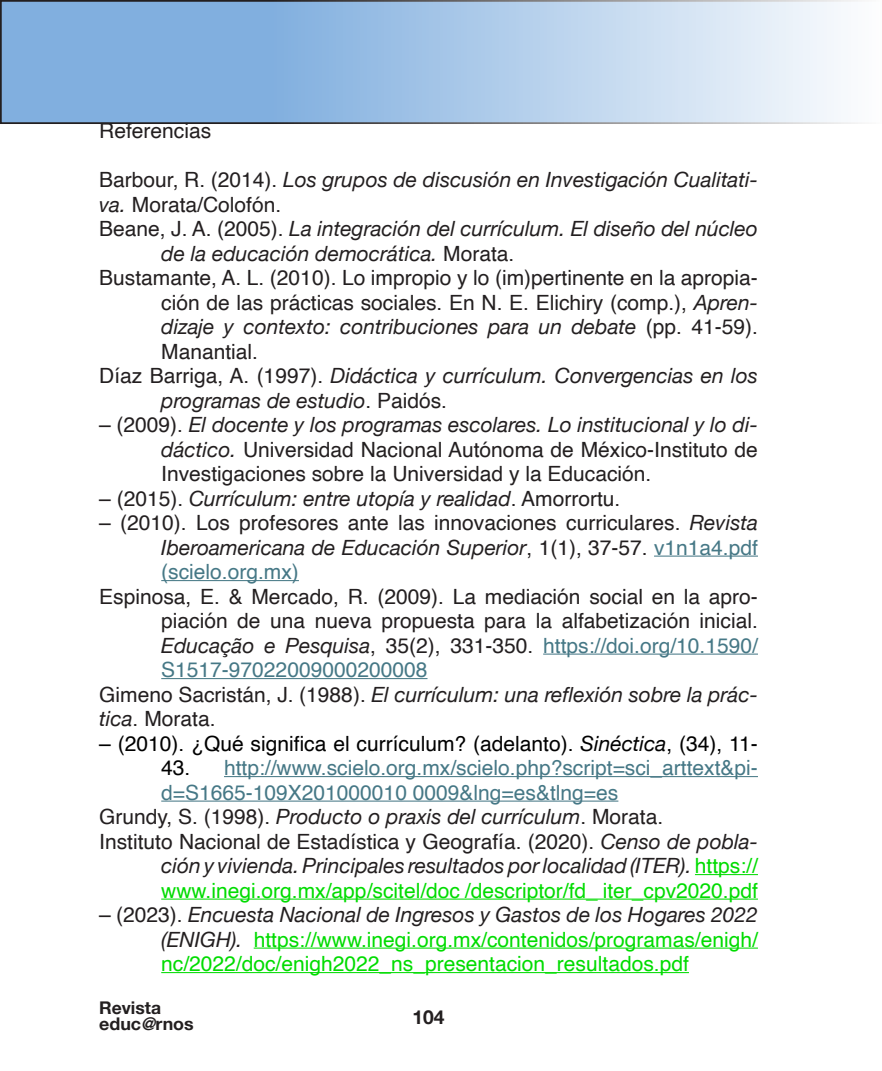
<style>
.page{position:relative;width:882px;height:1071px;background:#fff}
.page>*{position:absolute;margin:0;border:0;box-sizing:border-box;transform-origin:0 0}
.t1{font:21px/24.5px "Helvetica";color:#231f20;text-align:justify}
.t2{font:italic 21px/24.5px "Helvetica Neue";color:#231f20}
.t3{font:21px/24.5px "Helvetica";color:#00dc00;text-align:justify}
.t4{font:21px/24.5px "Helvetica";color:#467886}
.t5{font:21px "Helvetica";color:#000}
.t6{font:700 19.25px "Helvetica Neue";color:#231f20}
.t7{font:700 17.5px/15.8px "Helvetica Neue";color:#231f20}
.s1{font-family:"Helvetica";font-style:normal}
.s2{font-family:"Helvetica Neue";font-style:italic}
.s3{color:#467886}
.s4{color:#000}
.s5{color:#231f20}
.s6{font-family:"Helvetica Neue";font-style:italic;color:#231f20}
.s7{font-style:italic}
</style>
<div class="page">
<svg style="left:3px;top:3px;width:835px;height:118px;background:#a8c7e8"></svg>
<div style="left:0;top:0;width:882px;height:124px;border:2px solid #231f20"></div>
<hr style="left:654px;top:556px;width:104px;height:1px;background:#467886">
<hr style="left:161px;top:580px;width:138px;height:1px;background:#467886">
<hr style="left:543px;top:654px;width:215px;height:1px;background:#467886">
<hr style="left:161px;top:678px;width:267px;height:1px;background:#467886">
<hr style="left:224px;top:776px;width:534px;height:1px;background:#467886">
<hr style="left:161px;top:801px;width:457px;height:1px;background:#467886">
<hr style="left:695px;top:874px;width:63px;height:1px;background:#00dc00">
<hr style="left:161px;top:899px;width:597px;height:1px;background:#00dc00">
<hr style="left:254px;top:948px;width:504px;height:1px;background:#00dc00">
<hr style="left:161px;top:972px;width:528px;height:1px;background:#00dc00">
<p class="t1" style="left:99px;top:119px;width:114px">Referencias</p>
<p class="t2" style="left:99px;top:169px;width:660px"><span class="s1">Barbour, R. (2014).</span> Los grupos de discusión en Investigación Cualitati&shy;va. <span class="s1">Morata/Colofón.</span></p>
<p class="t2" style="left:161px;top:218px;width:598px;text-indent:-62px"><span class="s1">Beane, J. A. (2005).</span> La integración del currículum. El diseño del núcleo de la educación democrática. <span class="s1">Morata.</span></p>
<p class="t1" style="left:161px;top:266px;width:598px;text-indent:-62px">Bustamante, A. L. (2010). Lo impropio y lo (im)pertinente en la apropia&shy;ción de las prácticas sociales. En N. E. Elichiry (comp.), <span class="s2">Apren&shy;dizaje y contexto: contribuciones para un debate</span> (pp. 41-59).<br>Manantial.</p>
<p class="t2" style="left:161px;top:365px;width:598px;text-indent:-62px"><span class="s1">Díaz Barriga, A. (1997).</span> Didáctica y currículum. Convergencias en los programas de estudio<span class="s1">. Paidós.</span></p>
<p class="t1" style="left:161px;top:413px;width:598px;text-indent:-62px">– (2009). <span class="s2">El docente y los programas escolares. Lo institucional y lo di&shy;dáctico.</span> Universidad Nacional Autónoma de México-Instituto de Investigaciones sobre la Universidad y la Educación.</p>
<p class="t2" style="left:99px;top:487px;width:523px"><span class="s1">– (2015).</span> Currículum: entre utopía y realidad<span class="s1">. Amorrortu.</span></p>
<p class="t1" style="left:161px;top:511px;width:598px;text-indent:-62px">– (2010). Los profesores ante las innovaciones curriculares. <span class="s2">Revista Iberoamericana de Educación Superior</span>, 1(1), 37-57. <span class="s3">v1n1a4.pdf (scielo.org.mx)</span></p>
<p class="t1" style="left:161px;top:585px;width:598px;text-indent:-62px">Espinosa, E. &amp; Mercado, R. (2009). La mediación social en la apro&shy;piación de una nueva propuesta para la alfabetización inicial.<br><span class="s2">Educação e Pesquisa</span>, 35(2), 331-350. <span class="s3">https://doi.org/10.1590/ S1517-97022009000200008</span></p>
<p class="t2" style="left:99px;top:683px;width:660px"><span class="s1">Gimeno Sacristán, J. (1988).</span> El currículum: una reflexión sobre la prác&shy;tica<span class="s1">. Morata.</span></p>
<p class="t5" style="left:99px;top:727px;width:660px">– (2010). ¿Qué significa el currículum? (adelanto). <span class="s2">Sinéctica</span>, (34), 11-</p>
<p class="t4" style="left:161px;top:756px;width:598px"><span class="s4">43.</span> http://www.scielo.org.mx/scielo.php?script=sci_arttext&amp;pi&shy;d=S1665-109X201000010 0009&amp;lng=es&amp;tlng=es</p>
<p class="t2" style="left:99px;top:806px;width:566px"><span class="s1">Grundy, S. (1998).</span> Producto o praxis del currículum<span class="s1">. Morata.</span></p>
<p class="t3" style="left:161px;top:830px;width:598px;text-indent:-62px"><span class="s5">Instituto Nacional de Estadística y Geografía. (2020).</span> <span class="s6">Censo de pobla&shy;ción y vivienda. Principales resultados por localidad (ITER).</span> https:// www.inegi.org.mx/app/scitel/doc /descriptor/fd_ iter_cpv2020.pdf</p>
<p class="t3" style="left:161px;top:903px;width:598px;text-indent:-62px"><span class="s5">– (2023).</span> <span class="s6">Encuesta Nacional de Ingresos y Gastos de los Hogares 2022 (ENIGH).</span> https://www.inegi.org.mx/contenidos/programas/enigh/ nc/2022/doc/enigh2022_ns_presentacion_resultados.pdf</p>
<p class="t7" style="left:99px;top:1000px;width:96px">Revista educ<span class="s7">@</span>rnos</p>
<p class="t6" style="left:413px;top:1002px;width:34px">104</p>
</div>
